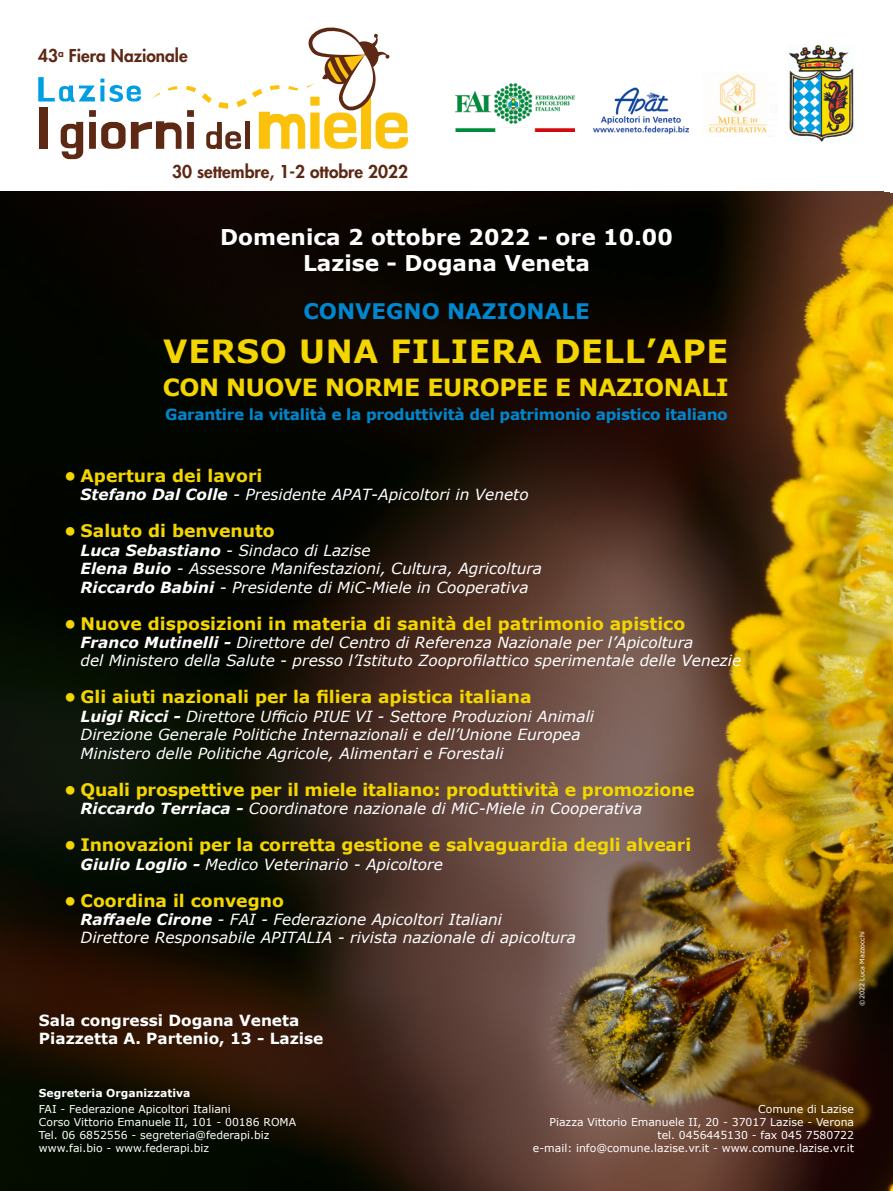
<style>
.page{position:relative;width:893px;height:1191px;background:#fff}
.page>*{position:absolute;margin:0;border:0;box-sizing:border-box;transform-origin:0 0}
.t1{font:700 31.95px "Verdana";letter-spacing:.02em;color:#f3d500}
.t2{font:700 23.7px "Verdana";letter-spacing:-.02em;color:#f3d500}
.t3{font:700 21.75px/26.1px "Verdana";color:#fff;text-align:center}
.t4{font:700 21.45px "Verdana";color:#0086ce}
.t5{font:700 17.25px "Verdana";color:#f3d500}
.t6{font:800 17.25px "Futura Std";color:#5d2814}
.t7{font:italic 15.3px/18.5px "Verdana";color:#fff}
.t8{font:700 15.3px "Verdana";letter-spacing:-.02em;color:#0086ce}
.t9{font:700 15.3px/18.5px "Verdana";color:#fff}
.t10{font:10.8px/13px "Verdana";color:#fff;text-align:right}
.t11{font:700 10.8px "Verdana";color:#fff}
.t12{font:6.45px "Verdana";color:#fff}
.s1{font-weight:700}
</style>
<div class="page">
<img style="left:456px;top:83px;width:119px;height:49px">
<img style="left:594px;top:87px;width:94px;height:47px">
<img style="left:709px;top:74px;width:58px;height:59px">
<img style="left:0;top:192px;width:893px;height:999px">
<div style="left:39px;top:108px;width:9px;height:41px;background:#5d2814"></div>
<svg style="left:61px;top:122px;width:22px;height:37px"></svg>
<svg style="left:89px;top:110px;width:92px;height:39px"></svg>
<svg style="left:187px;top:110px;width:7px;height:39px"></svg>
<svg style="left:38px;top:77px;width:66px;height:25px"></svg>
<svg style="left:110px;top:85px;width:31px;height:17px"></svg>
<svg style="left:152px;top:93px;width:8px;height:6px"></svg>
<svg style="left:168px;top:86px;width:9px;height:5px"></svg>
<svg style="left:186px;top:86px;width:10px;height:6px"></svg>
<svg style="left:202px;top:27px;width:206px;height:122px"></svg>
<img style="left:788px;top:45px;width:66px;height:97px">
<p class="t6" style="left:38px;top:45px;width:151px">43<sup>a</sup> Fiera Nazionale</p>
<p class="t6" style="left:172px;top:161px;width:237px">30 settembre, 1-2 ottobre 2022</p>
<h3 class="t3" style="left:220px;top:223px;width:454px">Domenica 2 ottobre 2022 - ore 10.00<br>Lazise - Dogana Veneta</h3>
<h3 class="t4" style="left:303px;top:296px;width:288px">CONVEGNO NAZIONALE</h3>
<h1 class="t1" style="left:163px;top:329px;width:566px">VERSO UNA FILIERA DELL’APE</h1>
<h2 class="t2" style="left:163px;top:371px;width:568px">CON NUOVE NORME EUROPEE E NAZIONALI</h2>
<p class="t8" style="left:165px;top:404px;width:564px">Garantire la vitalità e la produttività del patrimonio apistico italiano</p>
<p class="t5" style="left:64px;top:463px;width:200px">• Apertura dei lavori</p>
<p class="t7" style="left:81px;top:485px;width:450px"><span class="s1">Stefano Dal Colle</span> - Presidente APAT-Apicoltori in Veneto</p>
<p class="t5" style="left:64px;top:519px;width:212px">• Saluto di benvenuto</p>
<p class="t7" style="left:81px;top:541px;width:463px"><span class="s1">Luca Sebastiano</span> - Sindaco di Lazise<br><span class="s1">Elena Buio</span> - Assessore Manifestazioni, Cultura, Agricoltura<br><span class="s1">Riccardo Babini</span> - Presidente di MiC-Miele in Cooperativa</p>
<p class="t5" style="left:64px;top:611px;width:622px">• Nuove disposizioni in materia di sanità del patrimonio apistico</p>
<p class="t7" style="left:81px;top:633px;width:662px"><span class="s1">Franco Mutinelli -</span> Direttore del Centro di Referenza Nazionale per l’Apicoltura<br>del Ministero della Salute - presso l’Istituto Zooprofilattico sperimentale delle Venezie</p>
<p class="t5" style="left:64px;top:685px;width:469px">• Gli aiuti nazionali per la filiera apistica italiana</p>
<p class="t7" style="left:81px;top:707px;width:515px"><span class="s1">Luigi Ricci -</span> Direttore Ufficio PIUE VI - Settore Produzioni Animali<br>Direzione Generale Politiche Internazionali e dell’Unione Europea<br>Ministero delle Politiche Agricole, Alimentari e Forestali</p>
<p class="t5" style="left:64px;top:777px;width:632px">• Quali prospettive per il miele italiano: produttività e promozione</p>
<p class="t7" style="left:81px;top:799px;width:563px"><span class="s1">Riccardo Terriaca -</span> Coordinatore nazionale di MiC-Miele in Cooperativa</p>
<p class="t5" style="left:64px;top:832px;width:628px">• Innovazioni per la corretta gestione e salvaguardia degli alveari</p>
<p class="t7" style="left:81px;top:854px;width:364px"><span class="s1">Giulio Loglio -</span> Medico Veterinario - Apicoltore</p>
<p class="t5" style="left:64px;top:888px;width:221px">• Coordina il convegno</p>
<p class="t7" style="left:81px;top:910px;width:497px"><span class="s1">Raffaele Cirone</span> - FAI - Federazione Apicoltori Italiani<br>Direttore Responsabile APITALIA - rivista nazionale di apicoltura</p>
<p class="t9" style="left:39px;top:1010px;width:286px">Sala congressi Dogana Veneta<br>Piazzetta A. Partenio, 13 - Lazise</p>
<p class="t12" style="left:858px;top:1005px;width:76px;rotate:-90deg">©2022 Luca Mazzocchi</p>
<p class="t11" style="left:39px;top:1085px;width:153px">Segreteria Organizzativa</p>
<p class="t10" style="left:39px;top:1102px;width:259px;text-align:left">FAI - Federazione Apicoltori Italiani<br>Corso Vittorio Emanuele II, 101 - 00186 ROMA Tel. 06 6852556 - segreteria@federapi.biz www.fai.bio - www.federapi.biz</p>
<p class="t10" style="left:533px;top:1102px;width:323px">Comune di Lazise<br>Piazza Vittorio Emanuele II, 20 - 37017 Lazise - Verona tel. 0456445130 - fax 045 7580722<br>e-mail: info@comune.lazise.vr.it - www.comune.lazise.vr.it</p>
</div>
